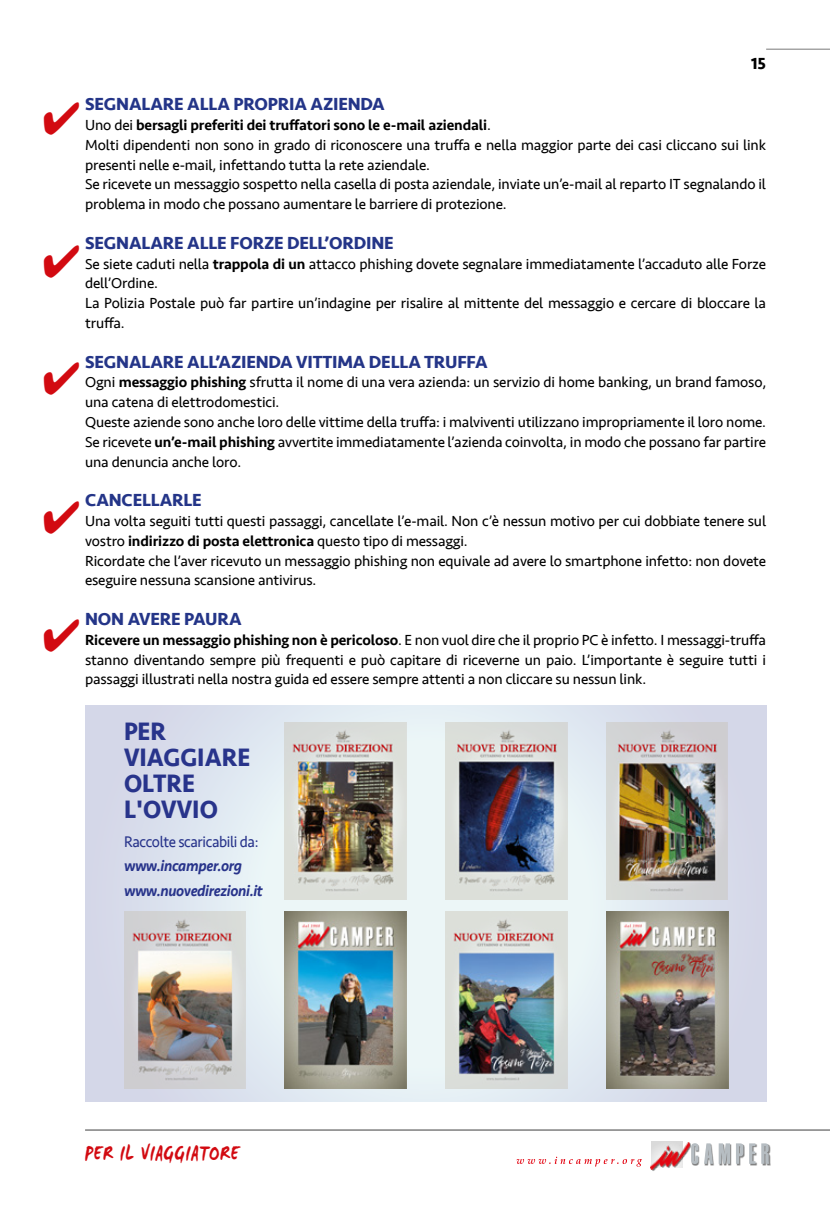
<style>
.page{position:relative;width:830px;height:1212px;background:#fff}
.page>*{position:absolute;margin:0;border:0;box-sizing:border-box;transform-origin:0 0}
.t1{font:700 25.95px/26px "Seravek";color:#28348b;scale:.94 1}
.t2{font:700 22.2px "WC Mano Negra Bta";letter-spacing:.05em;color:#d20a11;scale:.81 1}
.t3{font:700 18px "Seravek";letter-spacing:-.01em;color:#243588}
.t4{font:700 16.5px "Seravek";color:#000}
.t5{font:italic 500 15.9px/24.5px "Seravek";letter-spacing:-.025em;color:#28348b;scale:.94 1}
.t6{font:15.9px "Seravek";letter-spacing:-.025em;color:#28348b;scale:.94 1}
.t7{font:15px/19.8px "Seravek";letter-spacing:-.01em;color:#000}
.s1{font-weight:500}
</style>
<div class="page">
<hr style="left:765px;top:49px;width:64px;height:1px;background:#878787">
<hr style="left:85px;top:1129px;width:744px;height:1px;background:#878787">
<div style="left:651px;top:1141px;width:31px;height:27px;background:#dadada"></div>
<div style="left:650px;top:1143px;width:41px;height:28px;background:#000;opacity:.5"></div>
<img style="left:650px;top:1142px;width:39px;height:28px">
<div style="left:691px;top:1143px;width:79px;height:23px;background:#000;opacity:.5"></div>
<svg style="left:691px;top:1143px;width:77px;height:21px"></svg>
<svg style="left:516px;top:1157px;width:125px;height:9px"></svg>
<svg style="left:85px;top:706px;width:680px;height:395px;background:#dee5ee"></svg>
<img style="left:606px;top:912px;width:121px;height:177px">
<img style="left:445px;top:912px;width:121px;height:177px">
<img style="left:285px;top:912px;width:121px;height:177px">
<img style="left:606px;top:723px;width:121px;height:177px">
<img style="left:445px;top:723px;width:121px;height:177px">
<img style="left:285px;top:723px;width:121px;height:177px">
<img style="left:124px;top:912px;width:121px;height:177px">
<p class="t4" style="left:750px;top:51px;width:16px">15</p>
<p class="t3" style="left:85px;top:90px;width:301px">SEGNALARE ALLA PROPRIA AZIENDA</p>
<p class="t7" style="left:85px;top:115px;width:682px">Uno dei <span class="s1">bersagli preferiti dei truffatori sono le e-mail aziendali</span>.<br>Molti dipendenti non sono in grado di riconoscere una truffa e nella maggior parte dei casi cliccano sui link presenti nelle e-mail, infettando tutta la rete aziendale.<br>Se ricevete un messaggio sospetto nella casella di posta aziendale, inviate un’e-mail al reparto IT segnalando il problema in modo che possano aumentare le barriere di protezione.</p>
<p class="t3" style="left:85px;top:228px;width:310px">SEGNALARE ALLE FORZE DELL’ORDINE</p>
<p class="t7" style="left:85px;top:254px;width:682px">Se siete caduti nella <span class="s1">trappola di un</span> attacco phishing dovete segnalare immediatamente l’accaduto alle Forze dell’Ordine.<br>La Polizia Postale può far partire un’indagine per risalire al mittente del messaggio e cercare di bloccare la truffa.</p>
<p class="t3" style="left:85px;top:347px;width:404px">SEGNALARE ALL’AZIENDA VITTIMA DELLA TRUFFA</p>
<p class="t7" style="left:85px;top:372px;width:682px">Ogni <span class="s1">messaggio phishing</span> sfrutta il nome di una vera azienda: un servizio di home banking, un brand famoso, una catena di elettrodomestici.<br>Queste aziende sono anche loro delle vittime della truffa: i malviventi utilizzano impropriamente il loro nome.<br>Se ricevete <span class="s1">un’e-mail phishing</span> avvertite immediatamente l’azienda coinvolta, in modo che possano far partire una denuncia anche loro.</p>
<p class="t3" style="left:85px;top:486px;width:118px">CANCELLARLE</p>
<p class="t7" style="left:85px;top:511px;width:682px">Una volta seguiti tutti questi passaggi, cancellate l’e-mail. Non c’è nessun motivo per cui dobbiate tenere sul vostro <span class="s1">indirizzo di posta elettronica</span> questo tipo di messaggi.<br>Ricordate che l’aver ricevuto un messaggio phishing non equivale ad avere lo smartphone infetto: non dovete eseguire nessuna scansione antivirus.</p>
<p class="t3" style="left:85px;top:605px;width:158px">NON AVERE PAURA</p>
<p class="t7" style="left:85px;top:630px;width:682px;text-align:justify"><span class="s1">Ricevere un messaggio phishing non è pericoloso</span>. E non vuol dire che il proprio PC è infetto. I messaggi-truffa stanno diventando sempre più frequenti e può capitare di riceverne un paio. L’importante è seguire tutti i passaggi illustrati nella nostra guida ed essere sempre attenti a non cliccare su nessun link.</p>
<h1 class="t1" style="left:124px;top:718px;width:136px">PER<br>VIAGGIARE<br>OLTRE<br>L'OVVIO</h1>
<p class="t6" style="left:124px;top:829px;width:144px">Raccolte scaricabili da:</p>
<p class="t5" style="left:124px;top:854px;width:149px">www.incamper.org www.nuovedirezioni.it</p>
<h2 class="t2" style="left:85px;top:1138px;width:192px">PER IL VIAGGIATORE</h2>
</div>
